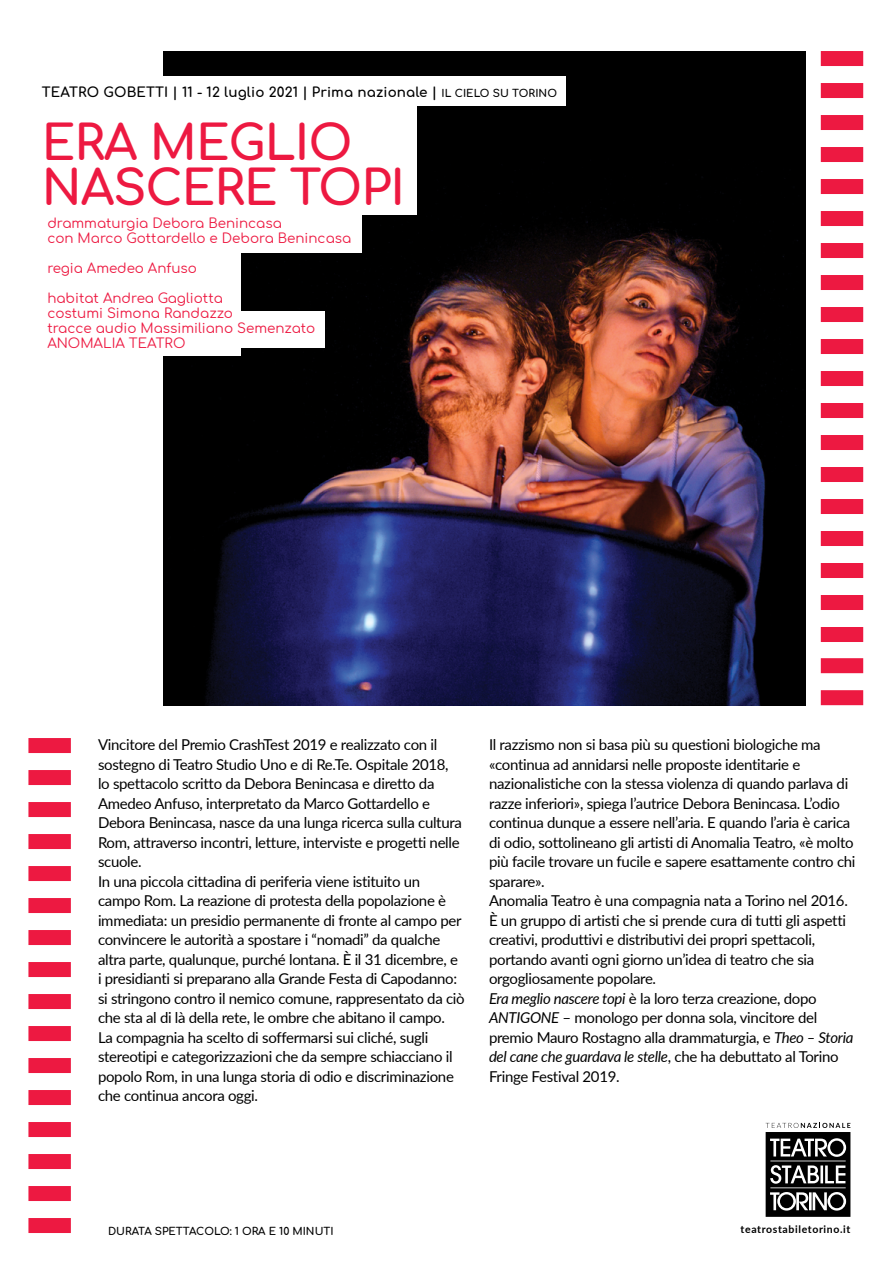
<style>
.page{position:relative;width:893px;height:1263px;background:#fff}
.page>*{position:absolute;margin:0;border:0;box-sizing:border-box;transform-origin:0 0}
.t1{font:700 48px/45px "Comfortaa";letter-spacing:-.02em;color:#ed1941}
.t2{font:15px/19.5px "Lato";letter-spacing:-.02em;color:#000}
.t3{font:13.5px/15px "Comfortaa";color:#ed1941}
.t4{font:700 13.5px "Comfortaa";letter-spacing:.01em;color:#000}
.t5{font:700 10.5px "Comfortaa";color:#000}
.t6{font:700 10.5px "Lato";letter-spacing:.06em;color:#000}
.s1{font-size:10.5px}
.s2{font-style:italic}
</style>
<div class="page">
<img style="left:164px;top:51px;width:642px;height:654px">
<div style="left:766px;top:1132px;width:84px;height:85px;background:#000"></div>
<svg style="left:770px;top:1138px;width:76px;height:72px"></svg>
<svg style="left:766px;top:1123px;width:84px;height:5px"></svg>
<div style="left:821px;top:51px;width:42px;height:15px;background:#ed1941"></div>
<div style="left:821px;top:275px;width:42px;height:15px;background:#ed1941"></div>
<div style="left:821px;top:499px;width:42px;height:15px;background:#ed1941"></div>
<div style="left:821px;top:83px;width:42px;height:15px;background:#ed1941"></div>
<div style="left:821px;top:307px;width:42px;height:15px;background:#ed1941"></div>
<div style="left:821px;top:531px;width:42px;height:15px;background:#ed1941"></div>
<div style="left:821px;top:115px;width:42px;height:15px;background:#ed1941"></div>
<div style="left:821px;top:339px;width:42px;height:15px;background:#ed1941"></div>
<div style="left:821px;top:563px;width:42px;height:15px;background:#ed1941"></div>
<div style="left:821px;top:147px;width:42px;height:15px;background:#ed1941"></div>
<div style="left:821px;top:371px;width:42px;height:15px;background:#ed1941"></div>
<div style="left:821px;top:595px;width:42px;height:15px;background:#ed1941"></div>
<div style="left:821px;top:658px;width:42px;height:15px;background:#ed1941"></div>
<div style="left:821px;top:179px;width:42px;height:15px;background:#ed1941"></div>
<div style="left:821px;top:403px;width:42px;height:15px;background:#ed1941"></div>
<div style="left:821px;top:627px;width:42px;height:15px;background:#ed1941"></div>
<div style="left:821px;top:690px;width:42px;height:15px;background:#ed1941"></div>
<div style="left:821px;top:211px;width:42px;height:15px;background:#ed1941"></div>
<div style="left:821px;top:435px;width:42px;height:15px;background:#ed1941"></div>
<div style="left:821px;top:243px;width:42px;height:15px;background:#ed1941"></div>
<div style="left:821px;top:467px;width:42px;height:15px;background:#ed1941"></div>
<div style="left:28px;top:866px;width:43px;height:15px;background:#ed1941"></div>
<div style="left:28px;top:1090px;width:43px;height:15px;background:#ed1941"></div>
<div style="left:28px;top:898px;width:43px;height:15px;background:#ed1941"></div>
<div style="left:28px;top:1122px;width:43px;height:15px;background:#ed1941"></div>
<div style="left:28px;top:930px;width:43px;height:15px;background:#ed1941"></div>
<div style="left:28px;top:1154px;width:43px;height:15px;background:#ed1941"></div>
<div style="left:28px;top:738px;width:43px;height:15px;background:#ed1941"></div>
<div style="left:28px;top:962px;width:43px;height:15px;background:#ed1941"></div>
<div style="left:28px;top:1186px;width:43px;height:15px;background:#ed1941"></div>
<div style="left:28px;top:770px;width:43px;height:15px;background:#ed1941"></div>
<div style="left:28px;top:994px;width:43px;height:15px;background:#ed1941"></div>
<div style="left:28px;top:1218px;width:43px;height:15px;background:#ed1941"></div>
<div style="left:28px;top:802px;width:43px;height:15px;background:#ed1941"></div>
<div style="left:28px;top:1026px;width:43px;height:15px;background:#ed1941"></div>
<div style="left:28px;top:834px;width:43px;height:15px;background:#ed1941"></div>
<div style="left:28px;top:1058px;width:43px;height:15px;background:#ed1941"></div>
<div style="left:0;top:77px;width:566px;height:29px;background:#fff"></div>
<div style="left:43px;top:93px;width:374px;height:122px;background:#fff"></div>
<div style="left:0;top:205px;width:361px;height:48px;background:#fff"></div>
<div style="left:0;top:248px;width:241px;height:108px;background:#fff"></div>
<div style="left:0;top:311px;width:325px;height:37px;background:#fff"></div>
<p class="t4" style="left:42px;top:80px;width:11px">TEATRO</p>
<p class="t4" style="left:103px;top:80px;width:42px">GOBETTI</p>
<p class="t4" style="left:173px;top:80px;width:290px">| 11 - 12 LUGLIO 2021 | PRIMA NAZIONALE | <span class="s1">IL CIELO</span></p>
<p class="t5" style="left:493px;top:84px;width:28px">SU TORINO</p>
<h1 class="t1" style="left:42px;top:113px;width:364px">ERA MEGLIO<br>NASCERE TOPI</h1>
<p class="t3" style="left:47px;top:214px;width:305px">drammaturgia Debora Benincasa<br>con Marco Gottardello e Debora Benincasa</p>
<p class="t3" style="left:47px;top:259px;width:151px">regia Amedeo Anfuso</p>
<p class="t3" style="left:47px;top:289px;width:270px">habitat Andrea Gagliotta<br>costumi Simona Randazzo<br>tracce audio Massimiliano Semenzato<br>Anomalia Teatr</p>
<p class="t3" style="left:173px;top:334px;width:14px">o</p>
<p class="t2" style="left:98px;top:734px;width:368px">Vincitore del Premio CrashTest 2019 e realizzato con il sostegno di Teatro Studio Uno e di Re.Te. Ospitale 2018,<br>lo spettacolo scritto da Debora Benincasa e diretto da Amedeo Anfuso, interpretato da Marco Gottardello e Debora Benincasa, nasce da una lunga ricerca sulla cultura Rom, attraverso incontri, letture, interviste e progetti nelle scuole.<br>In una piccola cittadina di periferia viene istituito un campo Rom. La reazione di protesta della popolazione è immediata: un presidio permanente di fronte al campo per convincere le autorità a spostare i “nomadi” da qualche altra parte, qualunque, purché lontana. È il 31 dicembre, e i presidianti si preparano alla Grande Festa di Capodanno: si stringono contro il nemico comune, rappresentato da ciò che sta al di là della rete, le ombre che abitano il campo.<br>La compagnia ha scelto di soffermarsi sui cliché, sugli stereotipi e categorizzazioni che da sempre schiacciano il popolo Rom, in una lunga storia di odio e discriminazione che continua ancora oggi.</p>
<p class="t2" style="left:489px;top:734px;width:368px">Il razzismo non si basa più su questioni biologiche ma «continua ad annidarsi nelle proposte identitarie e nazionalistiche con la stessa violenza di quando parlava di razze inferiori», spiega l’autrice Debora Benincasa. L’odio continua dunque a essere nell’aria. E quando l’aria è carica di odio, sottolineano gli artisti di Anomalia Teatro, «è molto più facile trovare un fucile e sapere esattamente contro chi sparare».<br>Anomalia Teatro è una compagnia nata a Torino nel 2016.<br>È un gruppo di artisti che si prende cura di tutti gli aspetti creativi, produttivi e distributivi dei propri spettacoli, portando avanti ogni giorno un’idea di teatro che sia orgogliosamente popolare.<br><span class="s2">Era meglio nascere topi</span> è la loro terza creazione, dopo <span class="s2">ANTIGONE</span> – monologo per donna sola, vincitore del premio Mauro Rostagno alla drammaturgia, e <span class="s2">Theo – Storia del cane che guardava le stelle</span>, che ha debuttato al Torino Fringe Festival 2019.</p>
<p class="t5" style="left:108px;top:1221px;width:227px">DURATA SPETTACOLO: 1 ORA E 10 MINUTI</p>
<p class="t6" style="left:741px;top:1221px;width:111px">teatrostabiletorino.it</p>
</div>
